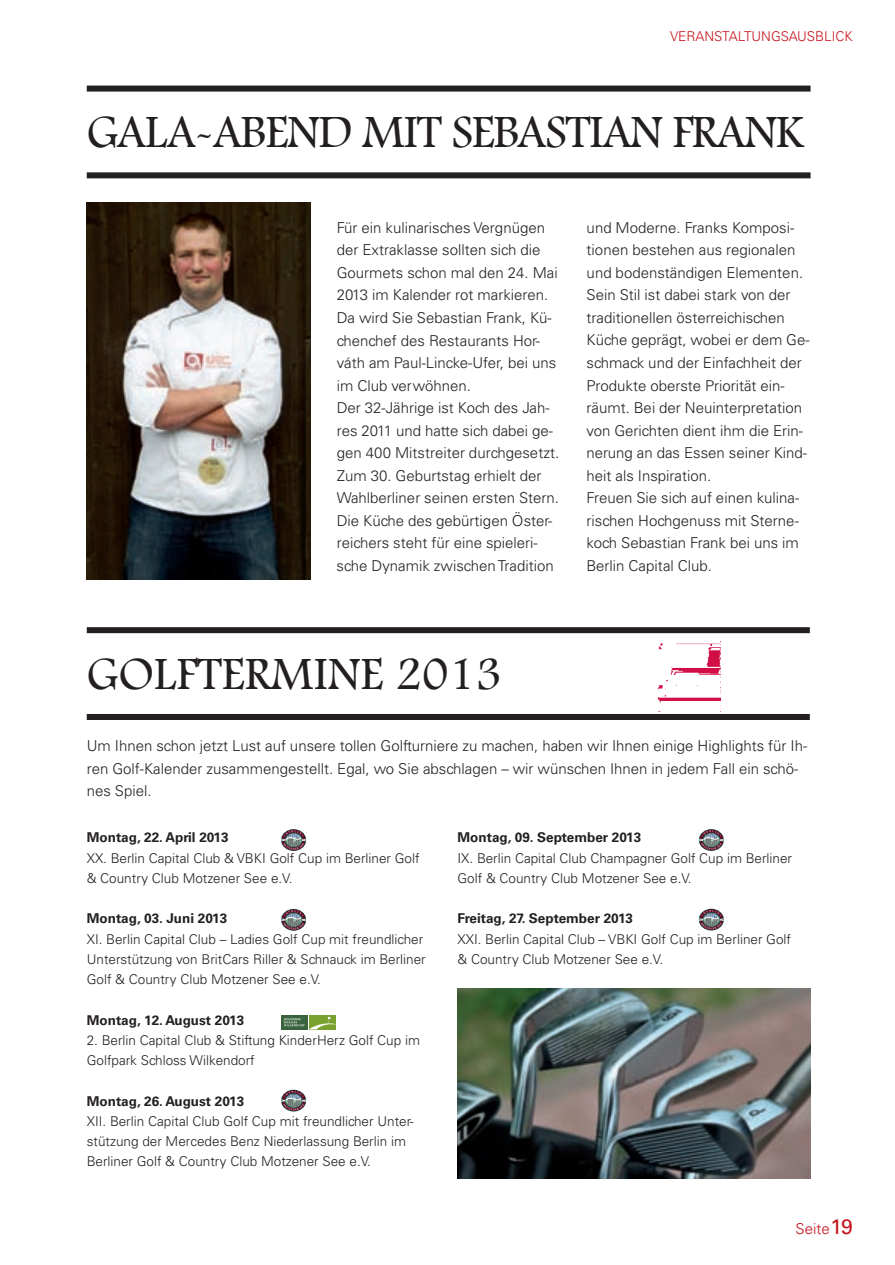
<style>
.page{position:relative;width:895px;height:1265px;background:#fff}
.page>*{position:absolute;margin:0;border:0;box-sizing:border-box;transform-origin:0 0}
.t1{font:48px "Footlight MT Light";letter-spacing:-.025em;color:#231f20}
.t2{font:48px "Footlight MT Light";color:#231f20}
.t3{font:300 15px/22.5px "Univers LT";color:#231f20}
.t4{font:300 15px "Univers LT";color:#c4121a}
.t5{font:300 13.5px/20.2px "Univers LT";color:#231f20}
.t6{font:700 13.5px "Univers LT";color:#231f20}
.t7{font:300 13.5px "Univers LT";color:#c4121a}
.s1{font-weight:400;font-size:21px}
</style>
<div class="page">
<div style="left:87px;top:86px;width:723px;height:6px;background:#231f20"></div>
<div style="left:87px;top:172px;width:723px;height:6px;background:#231f20"></div>
<div style="left:87px;top:627px;width:722px;height:6px;background:#231f20"></div>
<div style="left:87px;top:714px;width:722px;height:6px;background:#231f20"></div>
<img style="left:457px;top:988px;width:353px;height:190px">
<svg style="left:281px;top:829px;width:25px;height:22px"></svg>
<img style="left:86px;top:203px;width:224px;height:376px">
<img style="left:657px;top:642px;width:62px;height:61px">
<div style="left:308px;top:1015px;width:27px;height:14px;background:#78a22d"></div>
<div style="left:281px;top:1015px;width:27px;height:14px;background:#39633d"></div>
<svg style="left:284px;top:1017px;width:51px;height:12px"></svg>
<svg style="left:281px;top:1090px;width:25px;height:21px"></svg>
<svg style="left:698px;top:909px;width:25px;height:21px"></svg>
<svg style="left:698px;top:829px;width:25px;height:22px"></svg>
<svg style="left:281px;top:909px;width:25px;height:22px"></svg>
<p class="t7" style="left:669px;top:28px;width:184px">VEraNStaltUNGSaUSBliCK</p>
<h1 class="t1" style="left:87px;top:103px;width:718px">GALA-ABEND MIT SEBASTIAN FRANK</h1>
<p class="t3" style="left:336px;top:216px;width:224px">Für ein kulinarisches Vergnügen der Extraklasse sollten sich die<br>Gourmets schon mal den 24. Mai<br>2013 im Kalender rot markieren. da wird Sie Sebastian Frank, Kü&shy;chenchef des restaurants Hor&shy;váth am Paul-lincke-Ufer, bei uns im Club verwöhnen.<br>der 32-Jährige ist Koch des Jah&shy;res 2011 und hatte sich dabei ge&shy;gen 400 Mitstreiter durchgesetzt.<br>Zum 30. Geburtstag erhielt der<br>Wahlberliner seinen ersten Stern. die Küche des gebürtigen Öster&shy;reichers steht für eine spieleri&shy;sche dynamik zwischen tradition</p>
<p class="t3" style="left:586px;top:216px;width:224px">und Moderne. Franks Komposi&shy;tionen bestehen aus regionalen und bodenständigen Elementen.<br>Sein Stil ist dabei stark von der traditionellen österreichischen<br>Küche geprägt, wobei er dem Ge&shy;schmack und der Einfachheit der<br>Produkte oberste Priorität ein&shy;räumt. Bei der Neuinterpretation von Gerichten dient ihm die Erin&shy;nerung an das Essen seiner Kind&shy;heit als inspiration.<br>Freuen Sie sich auf einen kulina&shy;rischen Hochgenuss mit Sterne&shy;koch Sebastian Frank bei uns im<br>Berlin Capital Club.</p>
<h1 class="t2" style="left:87px;top:645px;width:416px">GOLFTERMINE 2013</h1>
<p class="t3" style="left:87px;top:735px;width:721px">Um ihnen schon jetzt lust auf unsere tollen Golfturniere zu machen, haben wir ihnen einige Highlights für ih&shy;ren Golf-Kalender zusammengestellt. Egal, wo Sie abschlagen – wir wünschen ihnen in jedem Fall ein schö&shy;nes Spiel.</p>
<p class="t6" style="left:87px;top:830px;width:143px">Montag, 22. april 2013</p>
<p class="t5" style="left:87px;top:848px;width:334px">XX. Berlin Capital Club &amp; VBKi Golf Cup im Berliner Golf &amp; Country Club Motzener See e.V.</p>
<p class="t6" style="left:87px;top:911px;width:142px">Montag, 03. Juni 2013</p>
<p class="t5" style="left:87px;top:929px;width:340px">Xi. Berlin Capital Club – ladies Golf Cup mit freundlicher<br>Unterstützung von BritCars riller &amp; Schnauck im Berliner<br>Golf &amp; Country Club Motzener See e.V.</p>
<p class="t6" style="left:87px;top:1012px;width:159px">Montag, 12. august 2013</p>
<p class="t5" style="left:87px;top:1030px;width:335px">2. Berlin Capital Club &amp; Stiftung KinderHerz Golf Cup im<br>Golfpark Schloss Wilkendorf</p>
<p class="t6" style="left:87px;top:1093px;width:159px">Montag, 26. august 2013</p>
<p class="t5" style="left:87px;top:1111px;width:328px">Xii. Berlin Capital Club Golf Cup mit freundlicher Unter&shy;stützung der Mercedes Benz Niederlassung Berlin im<br>Berliner Golf &amp; Country Club Motzener See e.V.</p>
<p class="t6" style="left:457px;top:830px;width:185px">Montag, 09. september 2013</p>
<p class="t5" style="left:457px;top:848px;width:336px">iX. Berlin Capital Club Champagner Golf Cup im Berliner<br>Golf &amp; Country Club Motzener See e.V.</p>
<p class="t6" style="left:457px;top:911px;width:177px">Freitag, 27. september 2013</p>
<p class="t5" style="left:457px;top:929px;width:335px">XXi. Berlin Capital Club – VBKi Golf Cup im Berliner Golf &amp; Country Club Motzener See e.V.</p>
<p class="t4" style="left:795px;top:1219px;width:59px">Seite<span class="s1">19</span></p>
</div>
